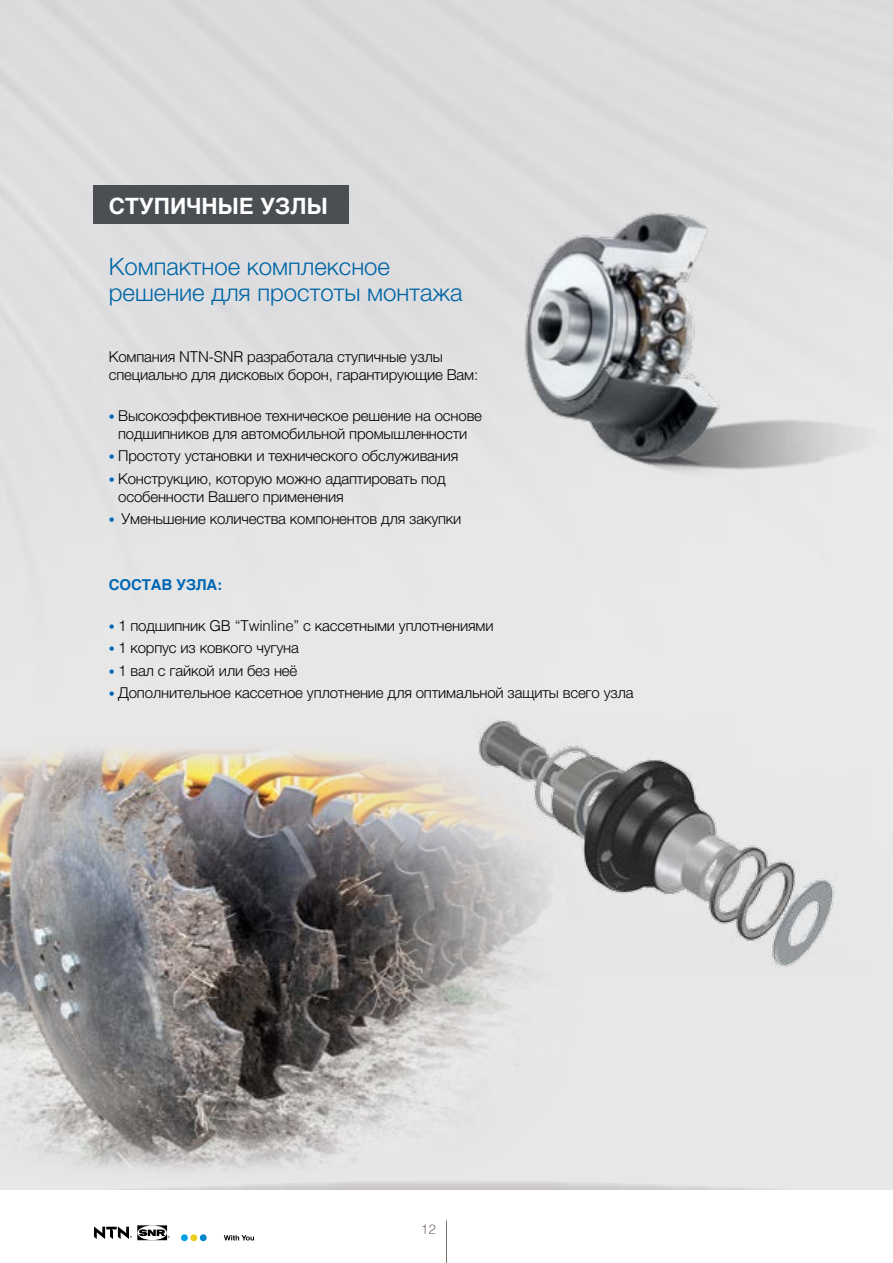
<style>
.page{position:relative;width:893px;height:1263px;background:#dcddde}
.page>*{position:absolute;margin:0;border:0;box-sizing:border-box;transform-origin:0 0}
.t1{font:300 24px/25.5px "Helvetica";color:#0066a6}
.t2{font:700 22.5px "Helvetica";color:#fff}
.t3{font:300 15px/18px "Helvetica";letter-spacing:-.01em;color:#000}
.t4{font:700 15px "Helvetica";color:#0067b3}
.t5{font:300 13.5px "Helvetica";color:#7d706d}
.s1{font-size:12px;color:#0066b3}
</style>
<div class="page">
<hr style="left:21px;top:1190px;width:872px;height:1px;background:#a79d9a">
<div style="left:0;top:1191px;width:893px;height:72px;background:#fff"></div>
<hr style="left:446px;top:1220px;width:1px;height:43px;background:#7d706d">
<svg style="left:94px;top:1180px;width:693px;height:60px"></svg>
<div style="left:181px;top:1234px;width:7px;height:7px;background:#00a1e4;border-radius:50%"></div>
<div style="left:200px;top:1234px;width:7px;height:7px;background:#0086cc;border-radius:50%"></div>
<div style="left:190px;top:1234px;width:7px;height:7px;background:#eacc1b;border-radius:50%"></div>
<img style="left:0;top:636px;width:692px;height:554px">
<div style="left:94px;top:185px;width:255px;height:38px;background:#4b4f53"></div>
<img style="left:466px;top:717px;width:401px;height:252px">
<img style="left:496px;top:213px;width:397px;height:357px">
<h2 class="t2" style="left:109px;top:187px;width:220px">СТУПИЧНЫЕ УЗЛЫ</h2>
<h1 class="t1" style="left:109px;top:252px;width:355px">Компактное комплексное решение для простоты монтажа</h1>
<p class="t3" style="left:109px;top:347px;width:371px">Компания NTN-SNR разработала ступичные узлы специально для дисковых борон, гарантирующие Вам:</p>
<p class="t3" style="left:109px;top:405px;width:375px;text-align:center"><span class="s1">•</span> Высокоэффективное техническое решение на основе подшипников для автомобильной промышленности</p>
<p class="t3" style="left:109px;top:446px;width:351px"><span class="s1">•</span> Простоту установки и технического обслуживания</p>
<p class="t3" style="left:118px;top:468px;width:329px;text-indent:-9px"><span class="s1">•</span> Конструкцию, которую можно адаптировать под особенности Вашего применения</p>
<p class="t3" style="left:109px;top:509px;width:354px"><span class="s1">•</span> Уменьшение количества компонентов для закупки</p>
<p class="t4" style="left:109px;top:573px;width:22px">Состав</p>
<p class="t4" style="left:176px;top:573px;width:12px">узла</p>
<p class="t4" style="left:217px;top:573px;width:6px">:</p>
<p class="t3" style="left:109px;top:615px;width:386px"><span class="s1">•</span> 1 подшипник GB “Twinline” с кассетными уплотнениями</p>
<p class="t3" style="left:109px;top:638px;width:192px"><span class="s1">•</span> 1 корпус из ковкого чугуна</p>
<p class="t3" style="left:109px;top:660px;width:190px"><span class="s1">•</span> 1 вал с гайкой или без неё</p>
<p class="t3" style="left:109px;top:683px;width:526px"><span class="s1">•</span> Дополнительное кассетное уплотнение для оптимальной защиты всего узла</p>
<p class="t5" style="left:421px;top:1218px;width:17px">12</p>
</div>
